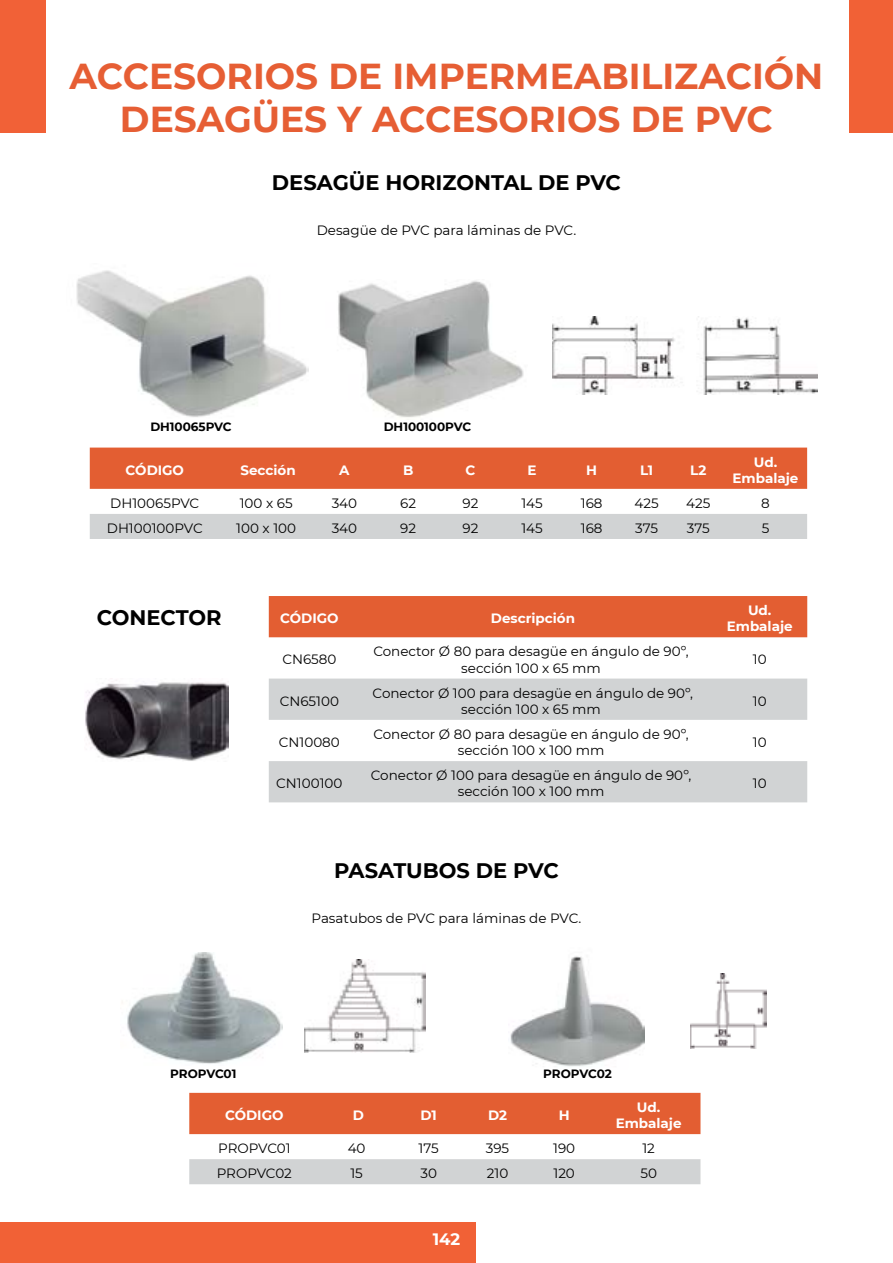
<style>
.page{position:relative;width:893px;height:1263px;background:#fff}
.page>*{position:absolute;margin:0;border:0;box-sizing:border-box;transform-origin:0 0}
.t1{font:700 36px/43.2px "Montserrat";color:#e65e34;text-align:center}
.t2{font:700 21px "Montserrat";color:#000}
.t3{font:700 16.5px "Montserrat";color:#fff}
.t4{font:13.5px/16.2px "Montserrat";color:#000;text-align:center}
.t5{font:700 13.5px/16.2px "Montserrat";color:#fff;text-align:center}
.t6{font:700 12px "Montserrat";color:#000}
</style>
<div class="page">
<div style="left:90px;top:448px;width:717px;height:41px;background:#e35e32"></div>
<div style="left:90px;top:514px;width:717px;height:25px;background:#d1d3d4"></div>
<img style="left:338px;top:280px;width:186px;height:138px">
<img style="left:76px;top:270px;width:233px;height:147px">
<img style="left:553px;top:316px;width:265px;height:79px">
<div style="left:269px;top:596px;width:538px;height:41px;background:#e35e32"></div>
<svg style="left:269px;top:678px;width:538px;height:124px;fill:#d1d3d4"></svg>
<img style="left:85px;top:680px;width:144px;height:81px">
<div style="left:189px;top:1093px;width:511px;height:41px;background:#e35e32"></div>
<div style="left:189px;top:1159px;width:511px;height:25px;background:#d1d3d4"></div>
<img style="left:122px;top:953px;width:161px;height:111px">
<img style="left:304px;top:959px;width:122px;height:93px">
<img style="left:510px;top:956px;width:134px;height:111px">
<img style="left:690px;top:973px;width:76px;height:75px">
<div style="left:0;top:0;width:46px;height:133px;background:#f16137"></div>
<div style="left:0;top:1223px;width:475px;height:40px;background:#f16136"></div>
<div style="left:849px;top:0;width:44px;height:133px;background:#f16136"></div>
<h1 class="t1" style="left:70px;top:53px;width:755px">ACCESORIOS DE IMPERMEABILIZACIÓN<br>DESAGÜES Y ACCESORIOS DE PVC</h1>
<h2 class="t2" style="left:272px;top:168px;width:351px">DESAGÜE HORIZONTAL DE PVC</h2>
<p class="t4" style="left:317px;top:222px;width:261px">Desagüe de PVC para láminas de PVC.</p>
<p class="t6" style="left:150px;top:418px;width:83px">DH10065PVC</p>
<p class="t6" style="left:384px;top:418px;width:89px">DH100100PVC</p>
<p class="t5" style="left:126px;top:461px;width:60px">CÓDIGO</p>
<p class="t5" style="left:240px;top:461px;width:57px">Sección</p>
<p class="t5" style="left:339px;top:461px;width:12px">A</p>
<p class="t5" style="left:403px;top:461px;width:12px">B</p>
<p class="t5" style="left:466px;top:461px;width:11px">C</p>
<p class="t5" style="left:527px;top:461px;width:11px">E</p>
<p class="t5" style="left:586px;top:461px;width:12px">H</p>
<p class="t5" style="left:640px;top:461px;width:14px">L1</p>
<p class="t5" style="left:690px;top:461px;width:18px">L2</p>
<p class="t5" style="left:733px;top:453px;width:67px">Ud.<br>Embalaje</p>
<p class="t4" style="left:110px;top:494px;width:91px">DH10065PVC</p>
<p class="t4" style="left:240px;top:494px;width:54px">100 x 65</p>
<p class="t4" style="left:332px;top:494px;width:27px">340</p>
<p class="t4" style="left:400px;top:494px;width:17px">62</p>
<p class="t4" style="left:463px;top:494px;width:17px">92</p>
<p class="t4" style="left:521px;top:494px;width:23px">145</p>
<p class="t4" style="left:581px;top:494px;width:23px">168</p>
<p class="t4" style="left:634px;top:494px;width:26px">425</p>
<p class="t4" style="left:686px;top:494px;width:26px">425</p>
<p class="t4" style="left:761px;top:494px;width:10px">8</p>
<p class="t4" style="left:107px;top:520px;width:97px">DH100100PVC</p>
<p class="t4" style="left:236px;top:520px;width:61px">100 x 100</p>
<p class="t4" style="left:332px;top:520px;width:27px">340</p>
<p class="t4" style="left:400px;top:520px;width:17px">92</p>
<p class="t4" style="left:463px;top:520px;width:17px">92</p>
<p class="t4" style="left:521px;top:520px;width:23px">145</p>
<p class="t4" style="left:581px;top:520px;width:23px">168</p>
<p class="t4" style="left:635px;top:520px;width:24px">375</p>
<p class="t4" style="left:687px;top:520px;width:24px">375</p>
<p class="t4" style="left:762px;top:520px;width:9px">5</p>
<h2 class="t2" style="left:97px;top:602px;width:32px">Conector</h2>
<p class="t5" style="left:280px;top:610px;width:60px">CÓDIGO</p>
<p class="t5" style="left:491px;top:610px;width:86px">Descripción</p>
<p class="t5" style="left:727px;top:601px;width:67px">Ud.<br>Embalaje</p>
<p class="t4" style="left:282px;top:651px;width:56px">CN6580</p>
<p class="t4" style="left:373px;top:643px;width:317px">Conector Ø 80 para desagüe en ángulo de 90º, sección 100 x 65 mm</p>
<p class="t4" style="left:753px;top:651px;width:15px">10</p>
<p class="t4" style="left:280px;top:692px;width:61px">CN65100</p>
<p class="t4" style="left:373px;top:684px;width:322px">Conector Ø 100 para desagüe en ángulo de 90º, sección 100 x 65 mm</p>
<p class="t4" style="left:753px;top:692px;width:15px">10</p>
<p class="t4" style="left:279px;top:734px;width:62px">CN10080</p>
<p class="t4" style="left:373px;top:725px;width:317px">Conector Ø 80 para desagüe en ángulo de 90º, sección 100 x 100 mm</p>
<p class="t4" style="left:753px;top:734px;width:15px">10</p>
<p class="t4" style="left:276px;top:775px;width:68px">CN100100</p>
<p class="t4" style="left:371px;top:767px;width:322px">Conector Ø 100 para desagüe en ángulo de 90º, sección 100 x 100 mm</p>
<p class="t4" style="left:753px;top:775px;width:15px">10</p>
<h2 class="t2" style="left:334px;top:855px;width:226px">PASATUBOS DE PVC</h2>
<p class="t4" style="left:311px;top:909px;width:271px">Pasatubos de PVC para láminas de PVC.</p>
<p class="t6" style="left:170px;top:1065px;width:68px">PROPVC01</p>
<p class="t6" style="left:543px;top:1065px;width:70px">PROPVC02</p>
<p class="t5" style="left:225px;top:1106px;width:60px">CÓDIGO</p>
<p class="t5" style="left:353px;top:1106px;width:13px">D</p>
<p class="t5" style="left:420px;top:1106px;width:18px">D1</p>
<p class="t5" style="left:488px;top:1106px;width:20px">D2</p>
<p class="t5" style="left:559px;top:1106px;width:12px">H</p>
<p class="t5" style="left:616px;top:1098px;width:67px">Ud.<br>Embalaje</p>
<p class="t4" style="left:218px;top:1140px;width:74px">PROPVC01</p>
<p class="t4" style="left:348px;top:1140px;width:19px">40</p>
<p class="t4" style="left:419px;top:1140px;width:22px">175</p>
<p class="t4" style="left:486px;top:1140px;width:25px">395</p>
<p class="t4" style="left:553px;top:1140px;width:24px">190</p>
<p class="t4" style="left:642px;top:1140px;width:14px">12</p>
<p class="t4" style="left:217px;top:1165px;width:77px">PROPVC02</p>
<p class="t4" style="left:350px;top:1165px;width:14px">15</p>
<p class="t4" style="left:420px;top:1165px;width:18px">30</p>
<p class="t4" style="left:487px;top:1165px;width:23px">210</p>
<p class="t4" style="left:553px;top:1165px;width:23px">120</p>
<p class="t4" style="left:640px;top:1165px;width:18px">50</p>
<p class="t3" style="left:433px;top:1227px;width:29px">142</p>
</div>
